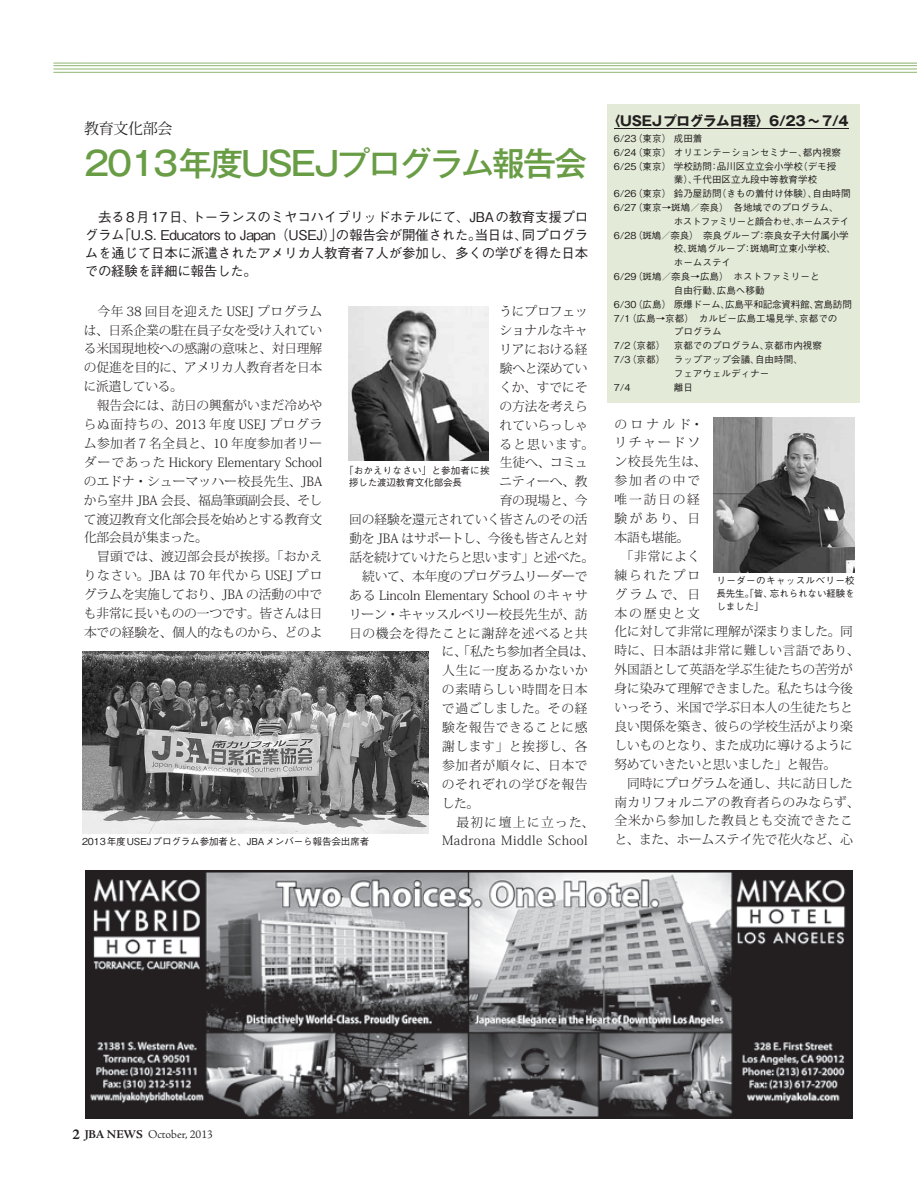
<style>
.page{position:relative;width:917px;height:1190px;background:#fff}
.page>*{position:absolute;margin:0;border:0;box-sizing:border-box;transform-origin:0 0}
.t1{font:500 33px "Gothic MB101 Pro";letter-spacing:-.06em;color:#699d45}
.t2{font:15px "Koz Min Pro";letter-spacing:-.02em;color:#231f20}
.t3{font:500 13.5px/18px "Gothic BBB Pro";letter-spacing:-.015em;color:#231f20;text-align:justify}
.t4{font:700 13.5px "Gothic MB101 Pro";letter-spacing:-.02em;color:#231f20}
.t5{font:300 12.75px/18.9px "Koz Min Pro";letter-spacing:-.01em;color:#231f20}
.t6{font:300 12.75px "Koz Min Pro";letter-spacing:.045em;color:#231f20}
.t7{font:300 12.75px "Koz Min Pro";letter-spacing:.04em;color:#231f20}
.t8{font:300 12.75px "Koz Min Pro";letter-spacing:.05em;color:#231f20}
.t9{font:300 12.75px "Koz Min Pro";letter-spacing:-.035em;color:#231f20}
.t10{font:300 12.75px "Koz Min Pro";letter-spacing:.035em;color:#231f20}
.t11{font:300 12.75px "Koz Min Pro";letter-spacing:-.03em;color:#231f20}
.t12{font:300 12.75px "Koz Min Pro";letter-spacing:.055em;color:#231f20}
.t13{font:300 12.75px "Koz Min Pro";letter-spacing:.105em;color:#231f20}
.t14{font:300 12px "Adobe Jenson Pro";color:#231f20}
.t15{font:500 9.6px/12.8px "Gothic BBB Pro";color:#231f20}
.t16{font:500 9.6px "Gothic BBB Pro";letter-spacing:-.02em;color:#231f20}
.t17{font:500 9.6px "Gothic BBB Pro";letter-spacing:-.06em;color:#231f20}
.s1{font-weight:700;font-size:15px}
.s2{font-weight:700}
</style>
<div class="page">
<div style="left:607px;top:104px;width:252px;height:298px;background:#e3ebd8"></div>
<svg style="left:53px;top:62px;width:864px;height:11px"></svg>
<svg style="left:85px;top:870px;width:767px;height:248px;background:#737274"></svg>
<img style="left:82px;top:651px;width:347px;height:182px">
<img style="left:348px;top:306px;width:141px;height:154px">
<img style="left:713px;top:418px;width:141px;height:154px">
<hr style="left:614px;top:128px;width:235px;height:1px;background:#231f20">
<p class="t4" style="left:607px;top:110px;width:243px">〈USEJプログラム日程〉6/23〜7/4</p>
<p class="t15" style="left:614px;top:131px;width:90px">6/23（東京） 成田着</p>
<p class="t15" style="left:614px;top:144px;width:229px">6/24（東京） オリエンテーションセミナー、都内視察</p>
<p class="t15" style="left:614px;top:158px;width:224px">6/25（東京） 学校訪問：品川区立立会小学校（デモ授</p>
<p class="t15" style="left:674px;top:172px;width:145px">業）、千代田区立九段中等教育学校</p>
<p class="t15" style="left:614px;top:186px;width:238px">6/26 （東京） 鈴乃屋訪問（きもの着付け体験）、自由時間</p>
<p class="t15" style="left:614px;top:200px;width:226px">6/27（東京→斑鳩／奈良）　各地域でのプログラム、</p>
<p class="t17" style="left:674px;top:213px;width:177px">ホストファミリーと顔合わせ、ホームステイ</p>
<p class="t16" style="left:614px;top:227px;width:236px">6/28（斑鳩／奈良）　奈良グループ：奈良女子大付属小学</p>
<p class="t15" style="left:674px;top:241px;width:164px">校、斑鳩グループ：斑鳩町立東小学校、</p>
<p class="t15" style="left:674px;top:255px;width:59px">ホームステイ</p>
<p class="t15" style="left:614px;top:269px;width:207px">6/29（斑鳩／奈良→広島）　ホストファミリーと</p>
<p class="t15" style="left:674px;top:283px;width:92px">自由行動、広島へ移動</p>
<p class="t16" style="left:614px;top:296px;width:240px">6/30（広島） 原爆ドーム、広島平和記念資料館、宮島訪問</p>
<p class="t15" style="left:614px;top:310px;width:225px">7/1（広島→京都）　カルビー広島工場見学、京都での</p>
<p class="t15" style="left:674px;top:324px;width:49px">プログラム</p>
<p class="t15" style="left:614px;top:338px;width:210px">7/2（京都） 京都でのプログラム、京都市内視察</p>
<p class="t15" style="left:614px;top:352px;width:191px">7/3（京都） ラップアップ会議、自由時間、</p>
<p class="t15" style="left:674px;top:366px;width:97px">フェアウェルディナー</p>
<p class="t15" style="left:614px;top:379px;width:18px">7/4</p>
<p class="t15" style="left:674px;top:379px;width:21px">離日</p>
<p class="t2" style="left:84px;top:117px;width:90px">教育文化部会</p>
<h1 class="t1" style="left:84px;top:136px;width:505px">2013年度USEJプログラム報告会</h1>
<p class="t3" style="left:85px;top:206px;width:505px">　去る8月17日、トーランスのミヤコハイブリッドホテルにて、JBAの教育支援プログラム「U.S. Educators to Japan（USEJ）」の報告会が開催された。当日は、同プログラムを通じて日本に派遣されたアメリカ人教育者7人が参加し、多くの学びを得た日本での経験を詳細に報告した。</p>
<p class="t5" style="left:84px;top:301px;width:240px">　今年 38 回目を迎えた USEJ プログラムは、日系企業の駐在員子女を受け入れている米国現地校への感謝の意味と、対日理解の促進を目的に、アメリカ人教育者を日本に派遣している。<br>　報告会には、訪日の興奮がいまだ冷めやらぬ面持ちの、2013 年度 USEJ プログラム参加者７名全員と、10 年度参加者リーダーであった Hickory Elementary Schoolのエドナ・シューマッハー校長先生、JBAから室井 JBA 会長、福島筆頭副会長、そして渡辺教育文化部会長を始めとする教育文化部会員が集まった。<br>　冒頭では、渡辺部会長が挨拶。「おかえりなさい。JBA は 70 年代から USEJ プログラムを実施しており、JBA の活動の中でも非常に長いものの一つです。皆さんは日本での経験を、個人的なものから、どのよ</p>
<p class="t5" style="left:499px;top:302px;width:90px">うにプロフェッ</p>
<p class="t5" style="left:500px;top:320px;width:90px">ショナルなキャ</p>
<p class="t5" style="left:499px;top:339px;width:90px">リアにおける経</p>
<p class="t5" style="left:500px;top:358px;width:90px">験へと深めてい</p>
<p class="t5" style="left:499px;top:377px;width:90px">くか、すでにそ</p>
<p class="t5" style="left:500px;top:396px;width:90px">の方法を考えら</p>
<p class="t5" style="left:500px;top:415px;width:90px">れていらっしゃ</p>
<p class="t5" style="left:500px;top:434px;width:96px">ると思います。</p>
<p class="t5" style="left:500px;top:453px;width:90px">生徒へ、コミュ</p>
<p class="t5" style="left:500px;top:472px;width:90px">ニティーへ、教</p>
<p class="t5" style="left:500px;top:490px;width:89px">育の現場と、今</p>
<p class="t5" style="left:349px;top:509px;width:240px">回の経験を還元されていく皆さんのその活</p>
<p class="t5" style="left:349px;top:528px;width:240px">動を JBA はサポートし、今後も皆さんと対</p>
<p class="t9" style="left:349px;top:548px;width:246px">話を続けていけたらと思います」と述べた。</p>
<p class="t5" style="left:349px;top:566px;width:240px">　続いて、本年度のプログラムリーダーで</p>
<p class="t5" style="left:349px;top:585px;width:240px">ある Lincoln Elementary School のキャサ</p>
<p class="t5" style="left:349px;top:604px;width:240px">リーン・キャッスルベリー校長先生が、訪</p>
<p class="t6" style="left:349px;top:624px;width:240px">日の機会を得たことに謝辞を述べると共</p>
<p class="t11" style="left:442px;top:643px;width:154px">に、「私たち参加者全員は、</p>
<p class="t7" style="left:442px;top:661px;width:147px">人生に一度あるかないか</p>
<p class="t6" style="left:442px;top:680px;width:147px">の素晴らしい時間を日本</p>
<p class="t8" style="left:442px;top:699px;width:147px">で過ごしました。その経</p>
<p class="t6" style="left:442px;top:718px;width:147px">験を報告できることに感</p>
<p class="t8" style="left:442px;top:737px;width:147px">謝します」と挨拶し、各</p>
<p class="t12" style="left:442px;top:756px;width:147px">参加者が順々に、日本で</p>
<p class="t7" style="left:442px;top:775px;width:147px">のそれぞれの学びを報告</p>
<p class="t5" style="left:442px;top:793px;width:39px">した。</p>
<p class="t13" style="left:442px;top:813px;width:154px">　最初に壇上に立った、</p>
<p class="t10" style="left:442px;top:832px;width:147px">Madrona Middle School</p>
<p class="t5" style="left:614px;top:414px;width:247px">のロナルド・<br>リチャードソ<br>ン校長先生は、<br>参加者の中で<br>唯一訪日の経<br>験があり、日<br>本語も堪能。<br>　「非常によく<br>練られたプロ<br>グラムで、日<br>本の歴史と文<br>化に対して非常に理解が深まりました。同時に、日本語は非常に難しい言語であり、外国語として英語を学ぶ生徒たちの苦労が身に染みて理解できました。私たちは今後いっそう、米国で学ぶ日本人の生徒たちと良い関係を築き、彼らの学校生活がより楽しいものとなり、また成功に導けるように努めていきたいと思いました」と報告。<br>　同時にプログラムを通し、共に訪日した南カリフォルニアの教育者らのみならず、全米から参加した教員とも交流できたこ</p>
<p class="t15" style="left:349px;top:462px;width:142px;text-indent:-5px">「おかえりなさい」と参加者に挨拶した渡辺教育文化部会長</p>
<p class="t15" style="left:716px;top:573px;width:140px;text-align:justify">リーダーのキャッスルベリー校長先生。「皆、忘れられない経験をしました」</p>
<p class="t15" style="left:82px;top:834px;width:289px">2013年度USEJプログラム参加者と、JBAメンバーら報告会出席者</p>
<p class="t5" style="left:614px;top:830px;width:240px">と、また、ホームステイ先で花火など、心</p>
<p class="t14" style="left:72px;top:1127px;width:142px"><span class="s1">2</span> <span class="s2">JBA NEWS</span> October, 2013</p>
</div>
